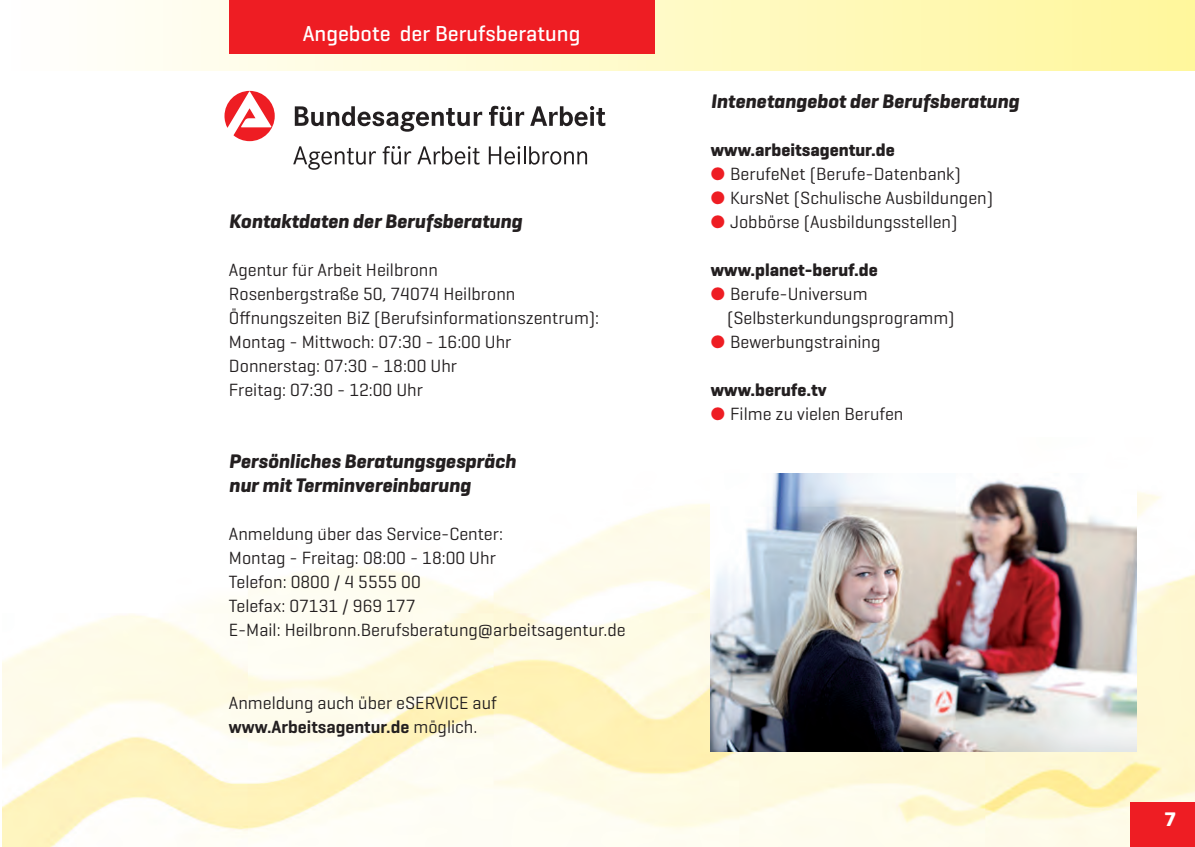
<style>
.page{position:relative;width:1195px;height:847px;background:#fff}
.page>*{position:absolute;margin:0;border:0;box-sizing:border-box;transform-origin:0 0}
.t1{font:500 22px "Geogrotesque";color:#fff}
.t2{font:italic 700 20px/24px "Geogrotesque";color:#231f20}
.t3{font:700 20px "Geogrotesque";color:#fff}
.t4{font:18px/24px "Geogrotesque";color:#231f20}
.t5{font:700 18px "Geogrotesque";color:#231f20}
.s1{font-family:"American Typewriter";font-weight:300;font-stretch:condensed}
.s2{font-weight:600}
.s3{color:#ee1d23}
</style>
<div class="page">
<img style="left:125px;top:0;width:1070px;height:70px">
<img style="left:3px;top:491px;width:1192px;height:355px">
<div style="left:229px;top:0;width:425px;height:53px;background:#ee1d23"></div>
<div style="left:1130px;top:802px;width:65px;height:44px;background:#ee1d23"></div>
<img style="left:711px;top:473px;width:425px;height:278px">
<svg style="left:293px;top:146px;width:83px;height:24px"></svg>
<svg style="left:383px;top:146px;width:28px;height:18px"></svg>
<svg style="left:417px;top:146px;width:63px;height:18px"></svg>
<svg style="left:489px;top:146px;width:98px;height:18px"></svg>
<svg style="left:295px;top:106px;width:187px;height:26px"></svg>
<svg style="left:489px;top:106px;width:35px;height:20px"></svg>
<svg style="left:530px;top:106px;width:75px;height:20px"></svg>
<svg style="left:224px;top:91px;width:51px;height:50px"></svg>
<p class="t1" style="left:303px;top:26px;width:279px">Angebote der Berufsberatung</p>
<p class="t2" style="left:229px;top:211px;width:295px">Kontaktdaten der Berufsberatung</p>
<p class="t4" style="left:229px;top:260px;width:372px">Agentur fu<span class="s1">̈</span>r Arbeit Heilbronn<br>rosenbergstraße 50, 74074 Heilbronn Öffnungszeiten biZ (berufsinformationszentrum):<br>Montag - Mittwoch: 07:30 - 16:00 Uhr Donnerstag: 07:30 - 18:00 Uhr<br>Freitag: 07:30 - 12:00 Uhr</p>
<p class="t2" style="left:229px;top:451px;width:288px">Persönliches Beratungsgespräch nur mit Terminvereinbarung</p>
<p class="t4" style="left:229px;top:524px;width:398px">Anmeldung u<span class="s1">̈</span>ber das service-center:<br>Montag - Freitag: 08:00 - 18:00 Uhr<br>telefon: 0800 / 4 5555 00<br>telefax: 07131 / 969 177<br>E-Mail: Heilbronn.berufsberatung@arbeitsagentur.de</p>
<p class="t4" style="left:229px;top:692px;width:269px">Anmeldung auch über esErVicE auf <span class="s2">www.Arbeitsagentur.de</span> möglich.</p>
<p class="t2" style="left:711px;top:91px;width:310px">Intenetangebot der Berufsberatung</p>
<p class="t5" style="left:711px;top:144px;width:185px">www.arbeitsagentur.de</p>
<p class="t4" style="left:711px;top:164px;width:252px"><span class="s3">●</span> berufenet (berufe-Datenbank)</p>
<p class="t4" style="left:711px;top:188px;width:284px"><span class="s3">●</span> Kursnet (schulische Ausbildungen)</p>
<p class="t4" style="left:711px;top:212px;width:248px"><span class="s3">●</span> Jobbörse (Ausbildungsstellen)</p>
<p class="t5" style="left:711px;top:264px;width:168px">www.planet-beruf.de</p>
<p class="t4" style="left:727px;top:284px;width:229px;text-indent:-16px"><span class="s3">●</span> berufe-Universum (selbsterkundungsprogramm)</p>
<p class="t4" style="left:711px;top:332px;width:171px"><span class="s3">●</span> bewerbungstraining</p>
<p class="t5" style="left:711px;top:384px;width:117px">www.berufe.tv</p>
<p class="t4" style="left:711px;top:404px;width:194px"><span class="s3">●</span> Filme zu vielen berufen</p>
<p class="t3" style="left:1164px;top:811px;width:13px">7</p>
</div>
